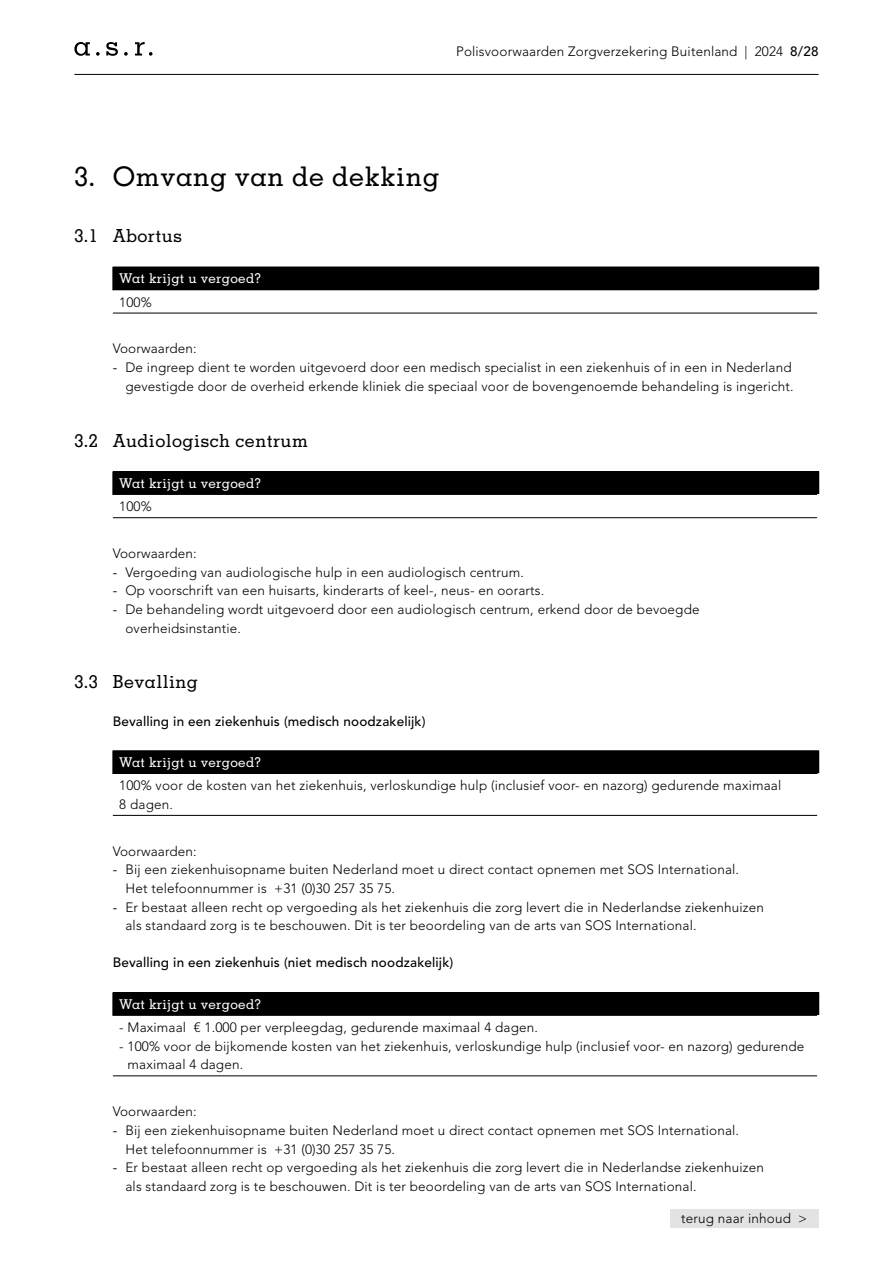
<style>
.page{position:relative;width:893px;height:1263px;background:#fff}
.page>*{position:absolute;margin:0;border:0;box-sizing:border-box;transform-origin:0 0}
.t1{font:500 27px "Memphis LT Std";letter-spacing:.025em;color:#000}
.t2{font:500 18px "Memphis LT Std";letter-spacing:.025em;color:#000}
.t3{font:300 13.5px/18.6px "Avenir LT Std";letter-spacing:.01em;color:#000}
.t4{font:500 13.5px "Avenir LT Std";letter-spacing:.01em;color:#000}
.t5{font:500 13.5px "Memphis LT Std";letter-spacing:.025em;color:#fff}
.s1{font-weight:500}
.s2{font-weight:400}
</style>
<div class="page">
<div style="left:670px;top:1209px;width:149px;height:19px;background:#e3e3e3"></div>
<div style="left:113px;top:267px;width:706px;height:23px;background:#000"></div>
<hr style="left:113px;top:313px;width:704px;height:1px;background:#000">
<hr style="left:817px;top:289px;width:3px;height:24px;background:#fff">
<div style="left:113px;top:472px;width:706px;height:22px;background:#000"></div>
<hr style="left:113px;top:471px;width:706px;height:1px;background:#000">
<hr style="left:113px;top:517px;width:704px;height:1px;background:#000">
<hr style="left:113px;top:493px;width:704px;height:2px;background:#000">
<div style="left:113px;top:751px;width:706px;height:22px;background:#000"></div>
<hr style="left:113px;top:750px;width:706px;height:1px;background:#000">
<hr style="left:113px;top:815px;width:704px;height:1px;background:#000">
<hr style="left:113px;top:772px;width:704px;height:2px;background:#000">
<div style="left:113px;top:992px;width:706px;height:23px;background:#000"></div>
<hr style="left:113px;top:1075px;width:704px;height:1px;background:#000">
<hr style="left:113px;top:1014px;width:704px;height:2px;background:#000">
<hr style="left:74px;top:74px;width:745px;height:1px;background:#000">
<svg style="left:124px;top:52px;width:4px;height:4px"></svg>
<svg style="left:135px;top:42px;width:18px;height:14px"></svg>
<svg style="left:96px;top:52px;width:4px;height:4px"></svg>
<svg style="left:74px;top:42px;width:16px;height:14px"></svg>
<svg style="left:106px;top:42px;width:12px;height:14px"></svg>
<p class="t3" style="left:456px;top:42px;width:364px">Polisvoorwaarden Zorgverzekering Buitenland | 2024 <span class="s1">8/28</span></p>
<h1 class="t1" style="left:74px;top:160px;width:366px">3. Omvang van de dekking</h1>
<h2 class="t2" style="left:74px;top:224px;width:109px">3.1 Abortus</h2>
<p class="t5" style="left:119px;top:270px;width:144px">Wat krijgt u vergoed?</p>
<p class="t3" style="left:119px;top:293px;width:34px">100%</p>
<p class="t3" style="left:113px;top:340px;width:86px">Voorwaarden:</p>
<p class="t3" style="left:113px;top:358px;width:682px;text-align:right"><span class="s2">-</span> De ingreep dient te worden uitgevoerd door een medisch specialist in een ziekenhuis of in een in Nederland gevestigde door de overheid erkende kliniek die speciaal voor de bovengenoemde behandeling is ingericht.</p>
<h2 class="t2" style="left:74px;top:429px;width:235px">3.2 Audiologisch centrum</h2>
<p class="t5" style="left:119px;top:475px;width:144px">Wat krijgt u vergoed?</p>
<p class="t3" style="left:119px;top:497px;width:34px">100%</p>
<p class="t3" style="left:113px;top:544px;width:86px">Voorwaarden:</p>
<p class="t3" style="left:113px;top:563px;width:413px"><span class="s2">-</span> Vergoeding van audiologische hulp in een audiologisch centrum.</p>
<p class="t3" style="left:113px;top:581px;width:433px"><span class="s2">-</span> Op voorschrift van een huisarts, kinderarts of keel-, neus- en oorarts.</p>
<p class="t3" style="left:125px;top:600px;width:576px;text-indent:-13px"><span class="s2">-</span> De behandeling wordt uitgevoerd door een audiologisch centrum, erkend door de bevoegde overheidsinstantie.</p>
<h2 class="t2" style="left:74px;top:671px;width:125px">3.3 Bevalling</h2>
<p class="t4" style="left:113px;top:713px;width:314px">Bevalling in een ziekenhuis (medisch noodzakelijk)</p>
<p class="t5" style="left:119px;top:754px;width:144px">Wat krijgt u vergoed?</p>
<p class="t3" style="left:119px;top:776px;width:664px">100% voor de kosten van het ziekenhuis, verloskundige hulp (inclusief voor- en nazorg) gedurende maximaal<br>8 dagen.</p>
<p class="t3" style="left:113px;top:842px;width:86px">Voorwaarden:</p>
<p class="t3" style="left:125px;top:860px;width:615px;text-indent:-13px"><span class="s2">-</span> Bij een ziekenhuisopname buiten Nederland moet u direct contact opnemen met SOS International.<br>Het telefoonnummer is +31 (0)30 257 35 75.</p>
<p class="t3" style="left:125px;top:898px;width:640px;text-indent:-13px"><span class="s2">-</span> Er bestaat alleen recht op vergoeding als het ziekenhuis die zorg levert die in Nederlandse ziekenhuizen als standaard zorg is te beschouwen. Dit is ter beoordeling van de arts van SOS International.</p>
<p class="t4" style="left:113px;top:955px;width:342px">Bevalling in een ziekenhuis (niet medisch noodzakelijk)</p>
<p class="t5" style="left:119px;top:996px;width:144px">Wat krijgt u vergoed?</p>
<p class="t3" style="left:119px;top:1018px;width:420px">- Maximaal € 1.000 per verpleegdag, gedurende maximaal 4 dagen.</p>
<p class="t3" style="left:128px;top:1037px;width:678px;text-indent:-8px">- 100% voor de bijkomende kosten van het ziekenhuis, verloskundige hulp (inclusief voor- en nazorg) gedurende maximaal 4 dagen.</p>
<p class="t3" style="left:113px;top:1102px;width:86px">Voorwaarden:</p>
<p class="t3" style="left:125px;top:1121px;width:615px;text-indent:-13px"><span class="s2">-</span> Bij een ziekenhuisopname buiten Nederland moet u direct contact opnemen met SOS International.<br>Het telefoonnummer is +31 (0)30 257 35 75.</p>
<p class="t3" style="left:125px;top:1158px;width:640px;text-indent:-13px"><span class="s2">-</span> Er bestaat alleen recht op vergoeding als het ziekenhuis die zorg levert die in Nederlandse ziekenhuizen als standaard zorg is te beschouwen. Dit is ter beoordeling van de arts van SOS International.</p>
<p class="t3" style="left:681px;top:1209px;width:127px">terug naar inhoud &gt;</p>
</div>
